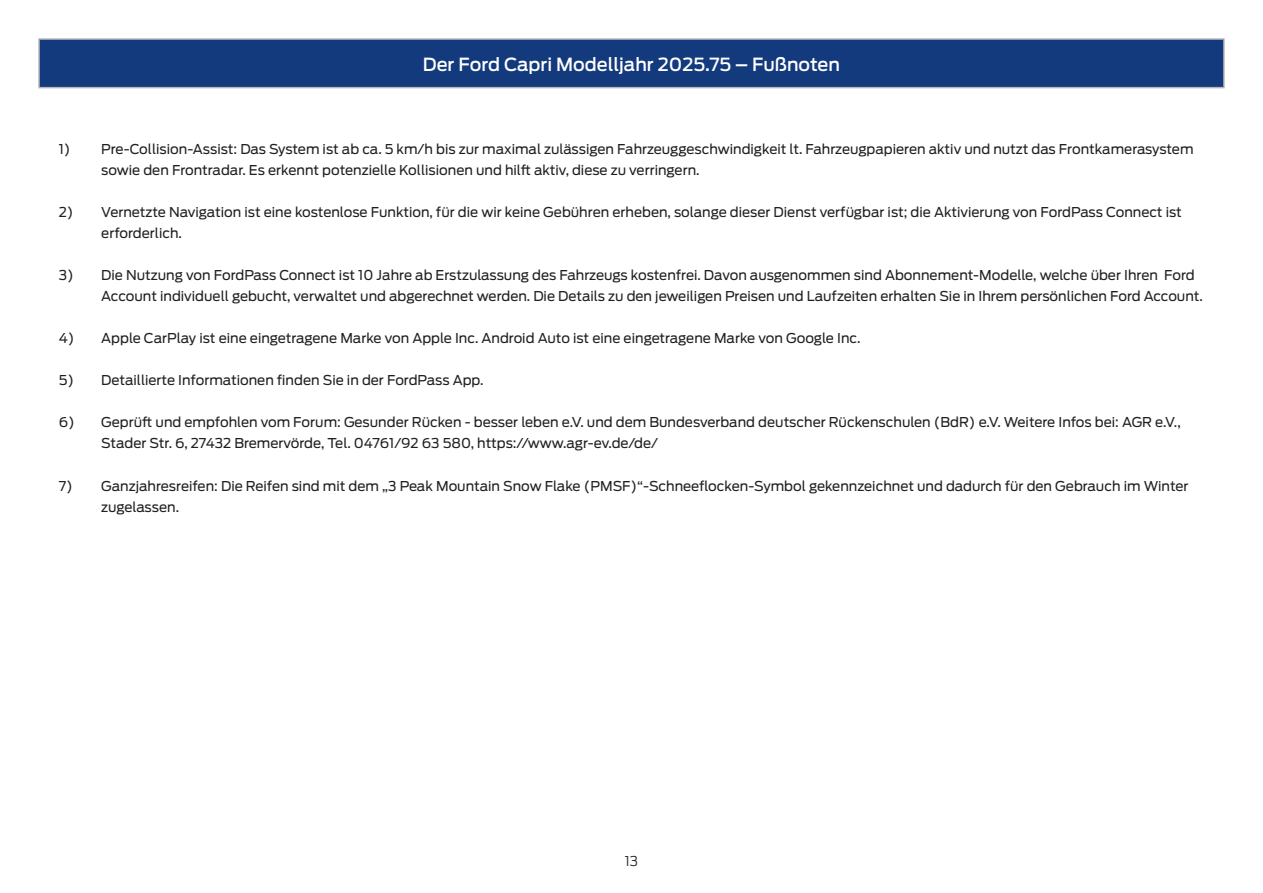
<style>
.page{position:relative;width:1263px;height:893px;background:#fff}
.page>*{position:absolute;margin:0;border:0;box-sizing:border-box;transform-origin:0 0}
.t1{font:500 18px "Ford Antenna";color:#fff}
.t2{font:13.5px/21px "Ford Antenna";color:#231f20}
.t3{font:300 13.5px "Ford Antenna";color:#231f20}
</style>
<div class="page">
<div style="left:39px;top:39px;width:1185px;height:49px;background:#133a7c"></div>
<hr style="left:38px;top:38px;width:1187px;height:2px;background:#b6b7bb">
<hr style="left:38px;top:40px;width:2px;height:47px;background:#b6b7bb">
<hr style="left:1223px;top:40px;width:2px;height:47px;background:#b6b7bb">
<hr style="left:38px;top:87px;width:1187px;height:1px;background:#b6b7bb">
<h1 class="t1" style="left:423px;top:48px;width:419px">Der Ford Capri Modelljahr 2025.75 – Fußnoten</h1>
<p class="t2" style="left:101px;top:137px;width:1094px;text-indent:-43px">1) Pre-Collision-Assist: Das System ist ab ca. 5 km/h bis zur maximal zulässigen Fahrzeuggeschwindigkeit lt. Fahrzeugpapieren aktiv und nutzt das Frontkamerasystem sowie den Frontradar. Es erkennt potenzielle Kollisionen und hilft aktiv, diese zu verringern.</p>
<p class="t2" style="left:101px;top:200px;width:1082px;text-indent:-43px">2) Vernetzte Navigation ist eine kostenlose Funktion, für die wir keine Gebühren erheben, solange dieser Dienst verfügbar ist; die Aktivierung von FordPass Connect ist erforderlich.</p>
<p class="t2" style="left:101px;top:263px;width:1103px;text-indent:-43px">3) Die Nutzung von FordPass Connect ist 10 Jahre ab Erstzulassung des Fahrzeugs kostenfrei. Davon ausgenommen sind Abonnement-Modelle, welche über Ihren Ford<br>Account individuell gebucht, verwaltet und abgerechnet werden. Die Details zu den jeweiligen Preisen und Laufzeiten erhalten Sie in Ihrem persönlichen Ford Account.</p>
<p class="t2" style="left:59px;top:326px;width:803px">4) Apple CarPlay ist eine eingetragene Marke von Apple Inc. Android Auto ist eine eingetragene Marke von Google Inc.</p>
<p class="t2" style="left:59px;top:368px;width:426px">5) Detaillierte Informationen finden Sie in der FordPass App.</p>
<p class="t2" style="left:101px;top:410px;width:1081px;text-indent:-43px">6) Geprüft und empfohlen vom Forum: Gesunder Rücken - besser leben e.V. und dem Bundesverband deutscher Rückenschulen (BdR) e.V. Weitere Infos bei: AGR e.V.,<br>Stader Str. 6, 27432 Bremervörde, Tel. 04761/92 63 580, https://www.agr-ev.de/de/</p>
<p class="t2" style="left:101px;top:473px;width:1089px;text-indent:-43px">7) Ganzjahresreifen: Die Reifen sind mit dem „3 Peak Mountain Snow Flake (PMSF)“-Schneeflocken-Symbol gekennzeichnet und dadurch für den Gebrauch im Winter zugelassen.</p>
<p class="t3" style="left:625px;top:849px;width:15px">13</p>
</div>
